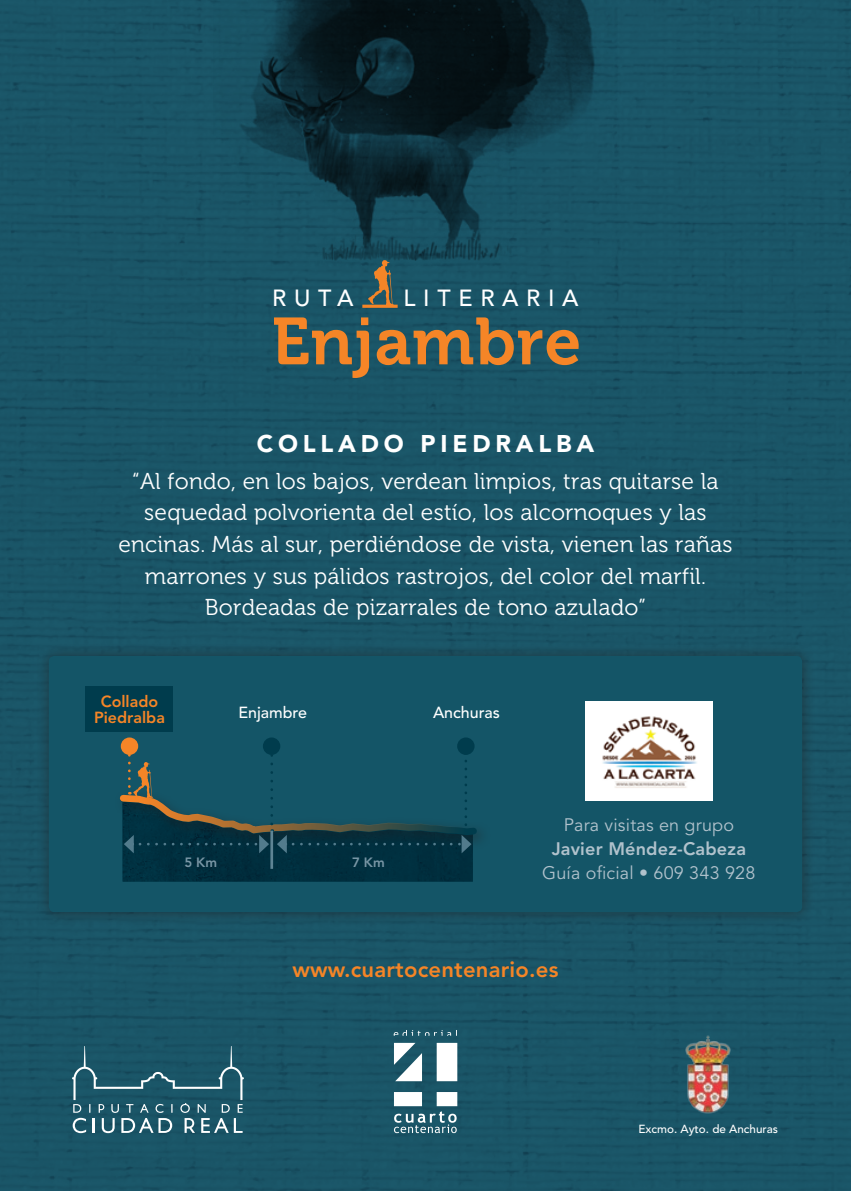
<style>
.page{position:relative;width:851px;height:1191px;background:#fff}
.page>*{position:absolute;margin:0;border:0;box-sizing:border-box;transform-origin:0 0}
.t1{font:900 24px "Avenir";letter-spacing:.2em;color:#fff}
.t2{font:500 23.2px "Avenir";letter-spacing:.33em;color:#fff}
.t3{font:22.8px/31.6px "Museo 300";letter-spacing:.01em;color:#fff;text-align:center}
.t4{font:800 22px "Avenir";letter-spacing:.01em;color:#f58527}
.t5{font:18px "Avenir";letter-spacing:.01em;color:#b1c2cc}
.t6{font:800 18px "Avenir";letter-spacing:.01em;color:#b1c2cc}
.t7{font:800 16px/16.2px "Avenir";color:#f58527;text-align:center}
.t8{font:500 16px "Avenir";color:#fff}
.t9{font:800 13.4px "Avenir";color:#7896a5}
.t10{font:500 11.6px "Avenir";color:#fff}
</style>
<div class="page">
<div style="left:0;top:0;width:850px;height:1191px;background:#1a5567"></div>
<img style="left:213px;top:0;width:404px;height:291px">
<svg style="left:393px;top:1030px;width:64px;height:103px"></svg>
<svg style="left:72px;top:1046px;width:172px;height:87px;background:#326676"></svg>
<img style="left:676px;top:1033px;width:63px;height:83px">
<svg style="left:274px;top:317px;width:304px;height:61px;background:#5f6352"></svg>
<hr style="left:362px;top:305px;width:35px;height:3px;background:#f58527">
<svg style="left:368px;top:260px;width:25px;height:45px"></svg>
<div style="left:36px;top:643px;width:778px;height:281px;background:#1a4e5e"></div>
<div style="left:49px;top:656px;width:753px;height:256px;background:#145567;border-radius:6px"></div>
<div style="left:457px;top:737px;width:17px;height:18px;background:#003c4d;border-radius:50%"></div>
<div style="left:263px;top:737px;width:17px;height:18px;background:#003c4d;border-radius:50%"></div>
<div style="left:121px;top:737px;width:17px;height:18px;background:#f58527;border-radius:50%"></div>
<div style="left:86px;top:686px;width:87px;height:45px;background:#003c4d"></div>
<svg style="left:119px;top:744px;width:362px;height:137px"></svg>
<div style="left:585px;top:701px;width:127px;height:99px;background:#fff"></div>
<img style="left:602px;top:716px;width:95px;height:72px">
<p class="t2" style="left:272px;top:285px;width:83px">RUTA</p>
<p class="t2" style="left:403px;top:285px;width:176px">LITERARIA</p>
<p class="t1" style="left:257px;top:429px;width:339px">COLLADO PIEDRALBA</p>
<p class="t3" style="left:118px;top:465px;width:615px">“Al fondo, en los bajos, verdean limpios, tras quitarse la sequedad polvorienta del estío, los alcornoques y las encinas. Más al sur, perdiéndose de vista, vienen las rañas marrones y sus pálidos rastrojos, del color del marfil.<br>Bordeadas de pizarrales de tono azulado”</p>
<p class="t7" style="left:94px;top:693px;width:72px">Collado<br>Piedralba</p>
<p class="t8" style="left:238px;top:703px;width:70px">Enjambre</p>
<p class="t9" style="left:184px;top:854px;width:34px">5 Km</p>
<p class="t9" style="left:352px;top:854px;width:34px">7 Km</p>
<p class="t8" style="left:433px;top:703px;width:68px">Anchuras</p>
<p class="t5" style="left:563px;top:814px;width:172px">Para visitas en grupo</p>
<p class="t6" style="left:551px;top:838px;width:196px">Javier Méndez-Cabeza</p>
<p class="t5" style="left:542px;top:862px;width:215px">Guía oficial • 609 343 928</p>
<p class="t4" style="left:292px;top:956px;width:267px">www.cuartocentenario.es</p>
<p class="t10" style="left:638px;top:1122px;width:141px">Excmo. Ayto. de Anchuras</p>
</div>
